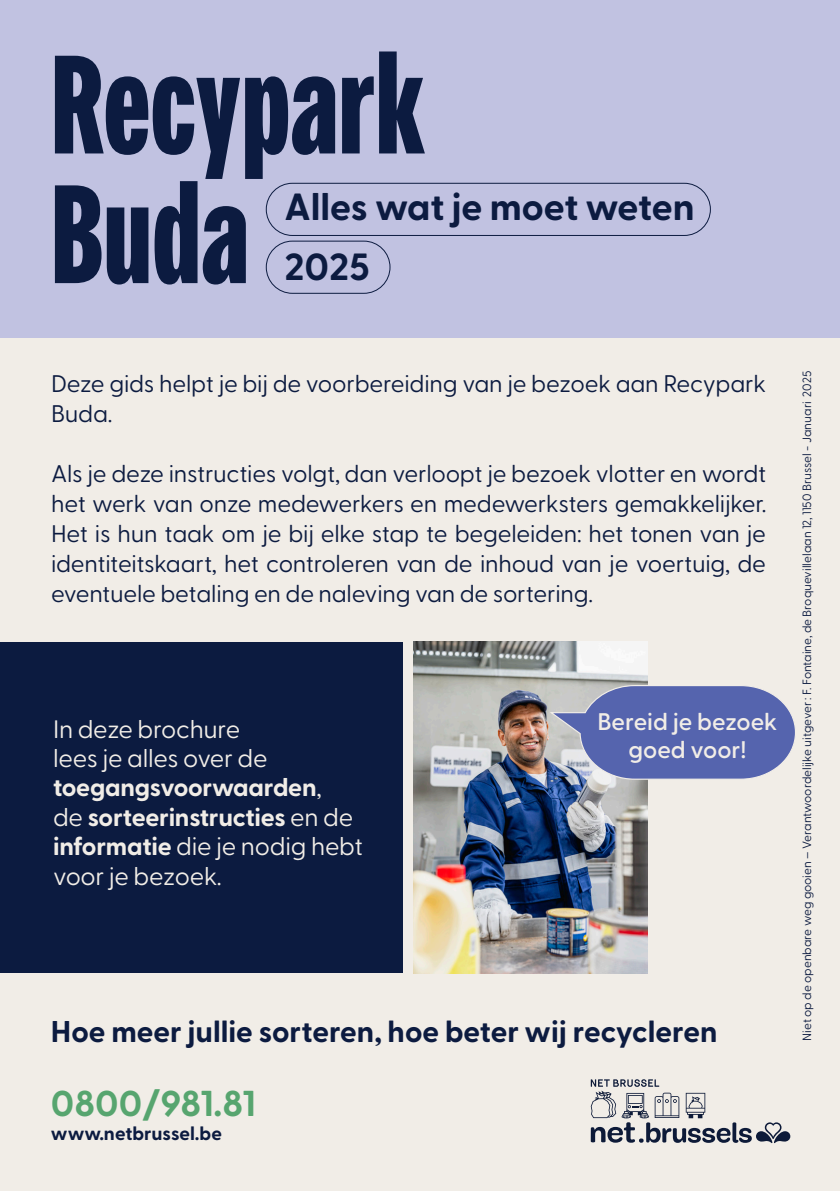
<style>
.page{position:relative;width:840px;height:1191px;background:#fff}
.page>*{position:absolute;margin:0;border:0;box-sizing:border-box;transform-origin:0 0}
.t1{font:900 141.6px "Fairweather";color:#0c1b40}
.t2{font:700 37.8px "Greycliff CF";color:#0c1b40}
.t3{font:700 36px "Greycliff CF";letter-spacing:-.01em;color:#57a56f}
.t4{font:700 30px "Greycliff CF";color:#0c1b40}
.t5{font:25.2px/29.4px "Greycliff CF";letter-spacing:-.01em;color:#f1ede7}
.t6{font:24px/30px "Greycliff CF";letter-spacing:-.01em;color:#0c1b40}
.t7{font:600 24px/28px "Greycliff CF";color:#f1ede7;text-align:center}
.t8{font:700 19px "Greycliff CF";color:#0c1b40}
.t9{font:12px "Greycliff CF";color:#0c1b40}
.s1{font-weight:700}
</style>
<div class="page">
<div style="left:0;top:0;width:839px;height:338px;background:#c1c2e1"></div>
<div style="left:0;top:338px;width:839px;height:853px;background:#f1ede7"></div>
<div style="left:0;top:642px;width:403px;height:330px;background:#0c1b40"></div>
<img style="left:413px;top:642px;width:234px;height:331px">
<svg style="left:547px;top:684px;width:248px;height:96px;background:#727eb6"></svg>
<div style="left:266px;top:183px;width:444px;height:53px;border:1px solid #0c1b40;border-radius:26px"></div>
<div style="left:266px;top:241px;width:124px;height:53px;border:1px solid #0c1b40;border-radius:26px"></div>
<svg style="left:590px;top:1079px;width:199px;height:64px"></svg>
<p class="t1" style="left:51px;top:24px;width:376px">Recypark</p>
<p class="t1" style="left:51px;top:154px;width:199px">Buda</p>
<p class="t2" style="left:284px;top:178px;width:412px">Alles wat je moet weten</p>
<p class="t2" style="left:284px;top:237px;width:87px">2025</p>
<p class="t6" style="left:51px;top:366px;width:716px">Deze gids helpt je bij de voorbereiding van je bezoek aan Recypark<br>Buda.</p>
<p class="t6" style="left:51px;top:456px;width:716px;text-align:justify">Als je deze instructies volgt, dan verloopt je bezoek vlotter en wordt het werk van onze medewerkers en medewerksters gemakkelijker.<br>Het is hun taak om je bij elke stap te begeleiden: het tonen van je identiteitskaart, het controleren van de inhoud van je voertuig, de eventuele betaling en de naleving van de sortering.</p>
<p class="t5" style="left:53px;top:712px;width:311px">In deze brochure<br>lees je alles over de <span class="s1">toegangsvoorwaarden</span>,<br>de <span class="s1">sorteerinstructies</span> en de <span class="s1">informatie</span> die je nodig hebt voor je bezoek.</p>
<p class="t7" style="left:597px;top:706px;width:181px">Bereid je bezoek goed voor!</p>
<p class="t4" style="left:51px;top:1009px;width:667px">Hoe meer jullie sorteren, hoe beter wij recycleren</p>
<p class="t3" style="left:51px;top:1075px;width:206px">0800/981.81</p>
<p class="t8" style="left:51px;top:1118px;width:172px">www.netbrussel.be</p>
<p class="t9" style="left:797px;top:1041px;width:671px;rotate:-90deg">Niet op de openbare weg gooien – Verantwoordelijke uitgever : F. Fontaine, de Broquevillelaan 12, 1150 Brussel - Januari 2025</p>
</div>
